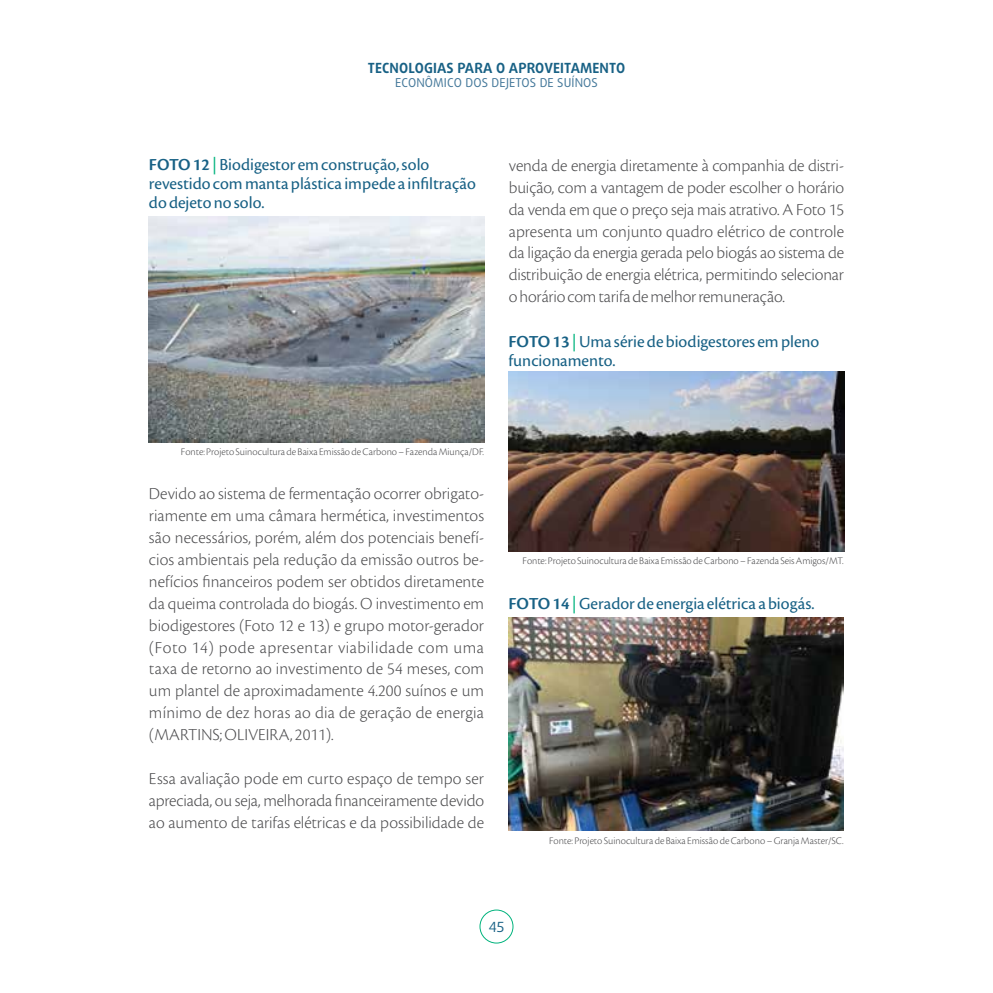
<style>
.page{position:relative;width:993px;height:993px;background:#fff}
.page>*{position:absolute;margin:0;border:0;box-sizing:border-box;transform-origin:0 0}
.t1{font:300 17.5px/21.9px "Cronos Pro";color:#4d4d4f;text-align:justify}
.t2{font:17.5px/19.2px "Cronos Pro";color:#186185}
.t3{font:700 14px "Daxline Pro";letter-spacing:.01em;color:#186185}
.t4{font:14px "Daxline Pro";color:#186185}
.t5{font:12.25px "Daxline Pro";letter-spacing:.01em;color:#44789a}
.t6{font:300 10.5px "Cronos Pro";color:#4d4d4f}
.s1{font-weight:600}
.s2{color:#00b37d}
</style>
<div class="page">
<div style="left:479px;top:909px;width:34px;height:34px;border:1px solid #00b37d;border-radius:50%"></div>
<img style="left:149px;top:217px;width:335px;height:225px">
<img style="left:508px;top:371px;width:336px;height:180px">
<img style="left:508px;top:617px;width:335px;height:213px">
<p class="t3" style="left:367px;top:59px;width:259px">TECNOLOGIAS PARA O APROVEITAMENTO</p>
<p class="t5" style="left:395px;top:74px;width:204px">ECONÔMICO DOS DEJETOS DE SUÍNOS</p>
<p class="t2" style="left:149px;top:154px;width:328px"><span class="s1">FOTO 12</span> <span class="s2">|</span> Biodigestor em construção, solo revestido com manta plástica impede a infiltração do dejeto no solo.</p>
<p class="t1" style="left:508px;top:154px;width:336px">venda de energia diretamente à companhia de distri&shy;buição, com a vantagem de poder escolher o horário da venda em que o preço seja mais atrativo. A Foto 15 apresenta um conjunto quadro elétrico de controle da ligação da energia gerada pelo biogás ao sistema de distribuição de energia elétrica, permitindo selecionar o horário com tarifa de melhor remuneração.</p>
<p class="t2" style="left:508px;top:331px;width:312px"><span class="s1">FOTO 13</span> <span class="s2">|</span> Uma série de biodigestores em pleno funcionamento.</p>
<p class="t6" style="left:181px;top:446px;width:304px">Fonte: Projeto Suinocultura de Baixa Emissão de Carbono – Fazenda Miunça/DF.</p>
<p class="t1" style="left:149px;top:482px;width:336px">Devido ao sistema de fermentação ocorrer obrigato&shy;riamente em uma câmara hermética, investimentos são necessários, porém, além dos potenciais benefí&shy;cios ambientais pela redução da emissão outros be&shy;nefícios financeiros podem ser obtidos diretamente da queima controlada do biogás. O investimento em biodigestores (Foto 12 e 13) e grupo motor-gerador (Foto 14) pode apresentar viabilidade com uma taxa de retorno ao investimento de 54 meses, com um plantel de aproximadamente 4.200 suínos e um mínimo de dez horas ao dia de geração de energia (MARTINS; OLIVEIRA, 2011).</p>
<p class="t1" style="left:149px;top:767px;width:336px">Essa avaliação pode em curto espaço de tempo ser apreciada, ou seja, melhorada financeiramente devido ao aumento de tarifas elétricas e da possibilidade de</p>
<p class="t6" style="left:522px;top:555px;width:322px">Fonte: Projeto Suinocultura de Baixa Emissão de Carbono – Fazenda Seis Amigos/MT.</p>
<p class="t2" style="left:508px;top:593px;width:307px"><span class="s1">FOTO 14</span> <span class="s2">|</span> Gerador de energia elétrica a biogás.</p>
<p class="t6" style="left:549px;top:834px;width:296px">Fonte: Projeto Suinocultura de Baixa Emissão de Carbono – Granja Master/SC.</p>
<p class="t4" style="left:488px;top:917px;width:17px">45</p>
</div>
